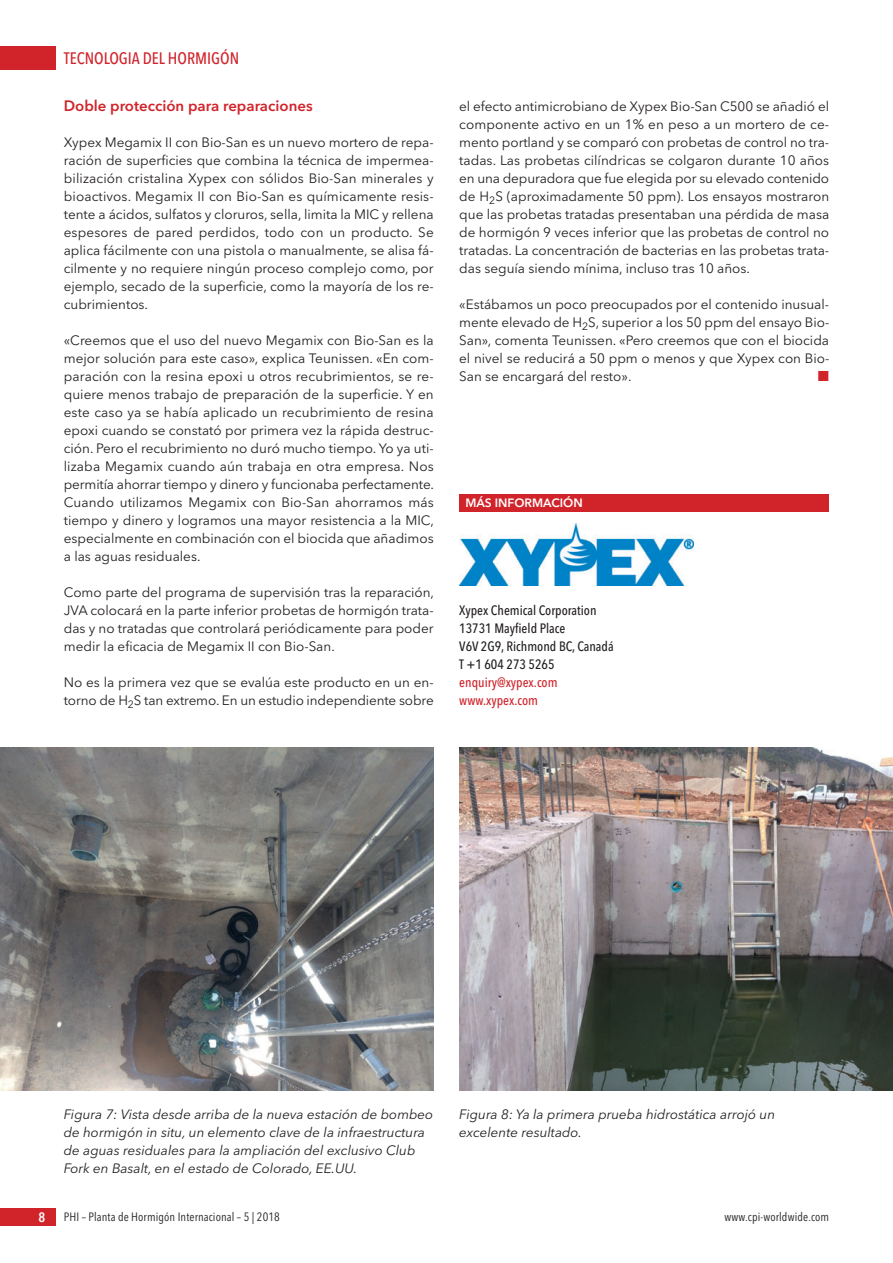
<style>
.page{position:relative;width:893px;height:1263px;background:#fff}
.page>*{position:absolute;margin:0;border:0;box-sizing:border-box;transform-origin:0 0}
.t1{font:500 16.5px "Avenir Next Condensed";color:#d1232a}
.t2{font:600 15px "Avenir Next";color:#d1232a}
.t3{font:13.5px/18px "Avenir Next";color:#231f20;text-align:justify}
.t4{font:italic 13.5px/18px "Avenir Next";color:#231f20}
.t5{font:500 13.5px "Avenir Next Condensed";color:#231f20}
.t6{font:500 13.5px "Avenir Next Condensed";color:#d1232a}
.t7{font:600 13.5px "Avenir Next Condensed";color:#fff}
.t8{font:13.5px "European Pi Three";color:#d1232a}
.t9{font:12px "Avenir Next Condensed";letter-spacing:.01em;color:#231f20}
.t10{font:600 12px "Avenir Next";color:#fff}
</style>
<div class="page">
<div style="left:0;top:47px;width:55px;height:23px;background:#d1232a"></div>
<div style="left:0;top:1208px;width:55px;height:18px;background:#d1232a"></div>
<div style="left:459px;top:495px;width:370px;height:17px;background:#d1232a"></div>
<img style="left:460px;top:524px;width:234px;height:62px">
<img style="left:0;top:747px;width:434px;height:343px">
<img style="left:459px;top:747px;width:434px;height:343px">
<p class="t1" style="left:64px;top:48px;width:177px">TECNOLOGIA DEL HORMIGÓN</p>
<p class="t2" style="left:64px;top:99px;width:250px">Doble protección para reparaciones</p>
<p class="t3" style="left:64px;top:134px;width:371px">Xypex Megamix II con Bio-San es un nuevo mortero de repa&shy;ración de superficies que combina la técnica de impermea&shy;bilización cristalina Xypex con sólidos Bio-San minerales y bioactivos. Megamix II con Bio-San es químicamente resis&shy;tente a ácidos, sulfatos y cloruros, sella, limita la MIC y rellena espesores de pared perdidos, todo con un producto. Se aplica fácilmente con una pistola o manualmente, se alisa fá&shy;cilmente y no requiere ningún proceso complejo como, por ejemplo, secado de la superficie, como la mayoría de los re&shy;cubrimientos.</p>
<p class="t3" style="left:64px;top:332px;width:372px">«Creemos que el uso del nuevo Megamix con Bio-San es la mejor solución para este caso», explica Teunissen. «En com&shy;paración con la resina epoxi u otros recubrimientos, se re&shy;quiere menos trabajo de preparación de la superficie. Y en este caso ya se había aplicado un recubrimiento de resina epoxi cuando se constató por primera vez la rápida destruc&shy;ción. Pero el recubrimiento no duró mucho tiempo. Yo ya uti&shy;lizaba Megamix cuando aún trabaja en otra empresa. Nos permitía ahorrar tiempo y dinero y funcionaba perfectamente.<br>Cuando utilizamos Megamix con Bio-San ahorramos más tiempo y dinero y logramos una mayor resistencia a la MIC, especialmente en combinación con el biocida que añadimos a las aguas residuales.</p>
<p class="t3" style="left:64px;top:584px;width:372px">Como parte del programa de supervisión tras la reparación, JVA colocará en la parte inferior probetas de hormigón trata&shy;das y no tratadas que controlará periódicamente para poder medir la eficacia de Megamix II con Bio-San.</p>
<p class="t3" style="left:64px;top:674px;width:371px">No es la primera vez que se evalúa este producto en un en&shy;torno de H<sub>2</sub>S tan extremo. En un estudio independiente sobre</p>
<p class="t3" style="left:459px;top:98px;width:371px">el efecto antimicrobiano de Xypex Bio-San C500 se añadió el componente activo en un 1% en peso a un mortero de ce&shy;mento portland y se comparó con probetas de control no tra&shy;tadas. Las probetas cilíndricas se colgaron durante 10 años en una depuradora que fue elegida por su elevado contenido de H<sub>2</sub>S (aproximadamente 50 ppm). Los ensayos mostraron que las probetas tratadas presentaban una pérdida de masa de hormigón 9 veces inferior que las probetas de control no tratadas. La concentración de bacterias en las probetas trata&shy;das seguía siendo mínima, incluso tras 10 años.</p>
<p class="t3" style="left:459px;top:296px;width:372px">«Estábamos un poco preocupados por el contenido inusual&shy;mente elevado de H<sub>2</sub>S, superior a los 50 ppm del ensayo Bio-San», comenta Teunissen. «Pero creemos que con el biocida el nivel se reducirá a 50 ppm o menos y que Xypex con Bio-San se encargará del resto».</p>
<p class="t8" style="left:818px;top:368px;width:13px">-</p>
<p class="t10" style="left:465px;top:498px;width:119px">MÁS INFORMACIÓN</p>
<p class="t5" style="left:459px;top:602px;width:139px">Xypex Chemical Corporation</p>
<p class="t5" style="left:459px;top:620px;width:108px">13731 Mayfield Place</p>
<p class="t5" style="left:459px;top:638px;width:156px">V6V 2G9, Richmond BC, Canadá</p>
<p class="t5" style="left:459px;top:656px;width:97px">T +1 604 273 5265</p>
<p class="t6" style="left:459px;top:674px;width:100px">enquiry@xypex.com</p>
<p class="t6" style="left:459px;top:692px;width:80px">www.xypex.com</p>
<p class="t4" style="left:64px;top:1106px;width:371px">Figura 7: Vista desde arriba de la nueva estación de bombeo de hormigón in situ, un elemento clave de la infraestructura de aguas residuales para la ampliación del exclusivo Club Fork en Basalt, en el estado de Colorado, EE.UU.</p>
<p class="t4" style="left:459px;top:1106px;width:317px">Figura 8: Ya la primera prueba hidrostática arrojó un</p>
<p class="t4" style="left:459px;top:1124px;width:124px">excelente resultado.</p>
<p class="t7" style="left:39px;top:1209px;width:8px">8</p>
<p class="t9" style="left:64px;top:1211px;width:218px">PHI – Planta de Hormigón Internacional – 5 | 2018</p>
<p class="t9" style="left:725px;top:1211px;width:106px">www.cpi-worldwide.com</p>
</div>
